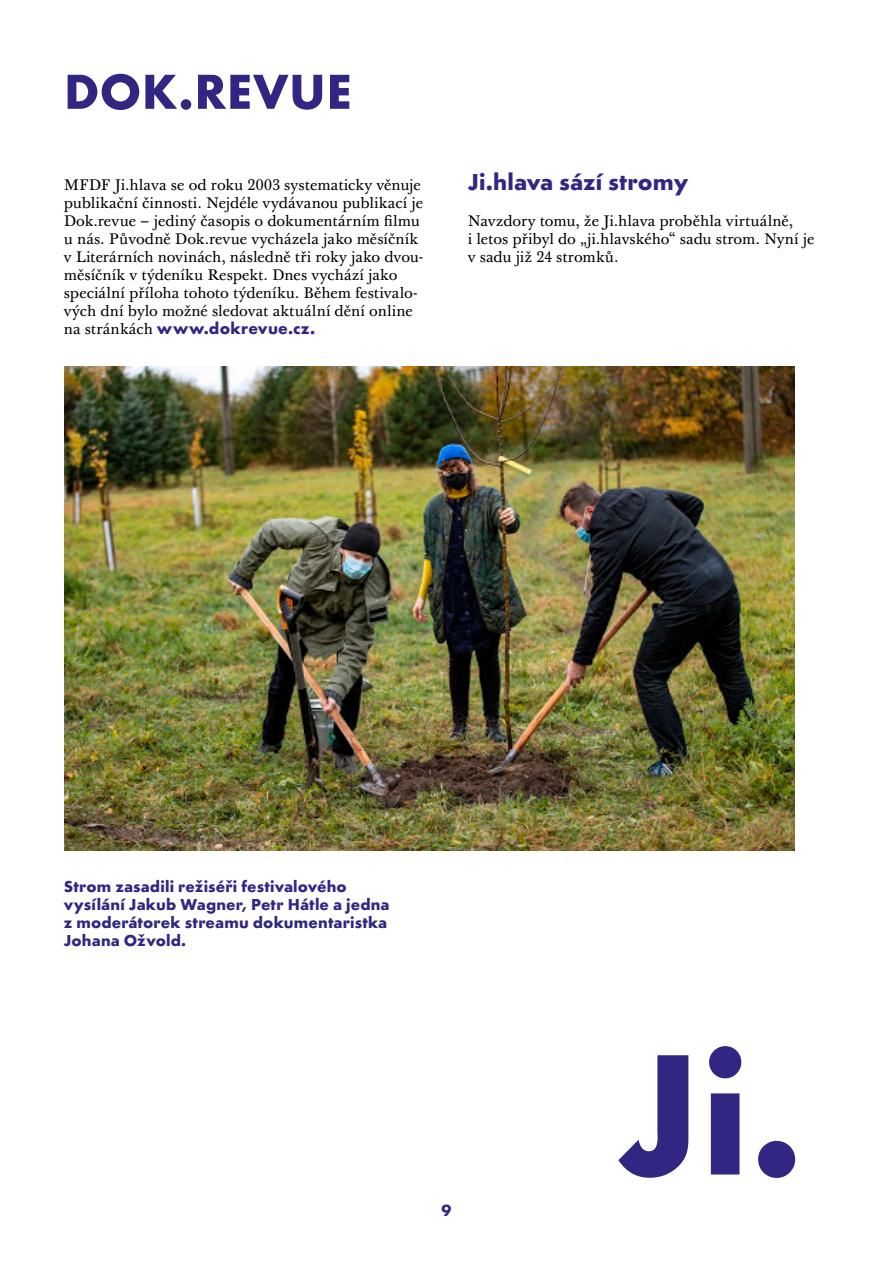
<style>
.page{position:relative;width:893px;height:1263px;background:#fff}
.page>*{position:absolute;margin:0;border:0;box-sizing:border-box;transform-origin:0 0}
.t1{font:700 51px "Futiglau Odstupnovana";letter-spacing:.01em;color:#312783}
.t2{font:700 24px "Futiglau Odstupnovana";letter-spacing:.005em;color:#312783}
.t3{font:700 16.5px/18px "Futiglau Odstupnovana";letter-spacing:.01em;color:#312783}
.t4{font:15px/18px "Baskerville 10 Pro";color:#000}
.t5{font:700 15px "Futura";letter-spacing:.02em;color:#312783}
.s1{font-family:"Baskerville 10 Pro";font-weight:400;color:#000}
</style>
<div class="page">
<svg style="left:618px;top:1046px;width:177px;height:132px"></svg>
<img style="left:64px;top:367px;width:731px;height:483px">
<h1 class="t1" style="left:64px;top:61px;width:289px">DOK.REVUE</h1>
<p class="t4" style="left:64px;top:177px;width:361px">MFDF Ji.hlava se od roku 2003 systematicky věnuje publikační činnosti. Nejdéle vydávanou publikací je Dok.revue – jediný časopis o dokumentárním filmu u nás. Původně Dok.revue vycházela jako měsíčník v Literárních novinách, následně tři roky jako dvou&shy;měsíčník v týdeníku Respekt. Dnes vychází jako speciální příloha tohoto týdeníku. Během festivalo&shy;vých dní bylo možné sledovat aktuální dění online</p>
<p class="t5" style="left:64px;top:317px;width:253px"><span class="s1">na stránkách</span> www.dokrevue.cz.</p>
<h2 class="t2" style="left:468px;top:167px;width:222px">Ji.hlava sází stromy</h2>
<p class="t4" style="left:468px;top:213px;width:348px">Navzdory tomu, že Ji.hlava proběhla virtuálně,<br>i letos přibyl do „ji.hlavského“ sadu strom. Nyní je v sadu již 24 stromků.</p>
<p class="t3" style="left:64px;top:877px;width:327px">Strom zasadili režiséři festivalového vysílání Jakub Wagner, Petr Hátle a jedna z moderátorek streamu dokumentaristka Johana Ožvold.</p>
<p class="t3" style="left:442px;top:1201px;width:11px">9</p>
</div>
